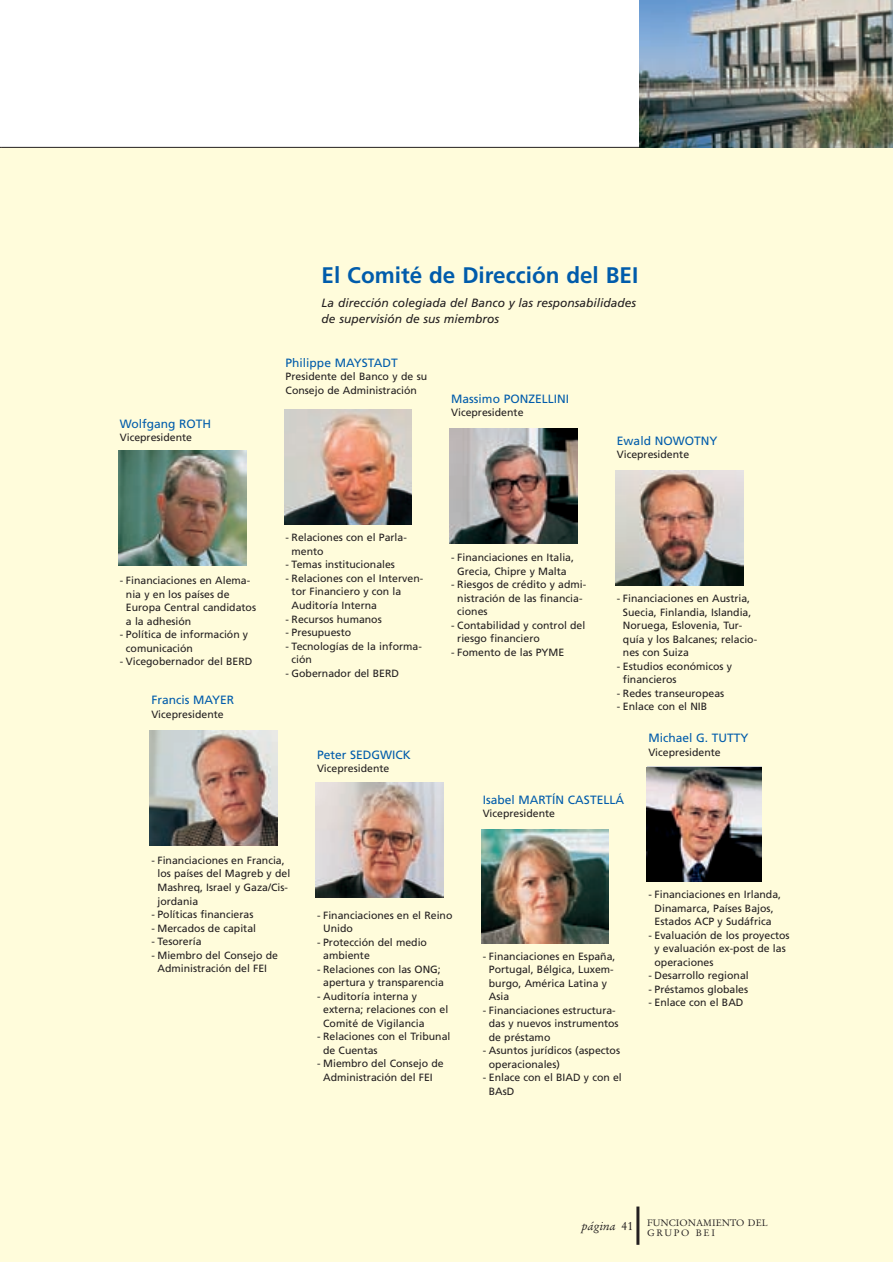
<style>
.page{position:relative;width:893px;height:1262px;background:#fff}
.page>*{position:absolute;margin:0;border:0;box-sizing:border-box;transform-origin:0 0}
.t1{font:700 22.5px "Frutiger";color:#005cab}
.t2{font:12px "Frutiger";color:#005cab}
.t3{font:italic 12px/16.5px "Frutiger";color:#231f20}
.t4{font:10.5px/13.5px "Frutiger";color:#231f20}
.t5{font:9.3px/10.5px "Stempel Garamond CE";color:#231f20}
.s1{font-style:italic;font-size:12px}
.s2{font-size:12px}
</style>
<div class="page">
<div style="left:0;top:147px;width:24px;height:1114px;background:#fffcdb"></div>
<div style="left:1px;top:147px;width:891px;height:1114px;background:#fffcdb"></div>
<hr style="left:636px;top:1206px;width:3px;height:38px;background:#231f20">
<img style="left:284px;top:409px;width:128px;height:115px">
<img style="left:450px;top:428px;width:127px;height:115px">
<img style="left:615px;top:470px;width:128px;height:115px">
<img style="left:118px;top:450px;width:128px;height:115px">
<img style="left:150px;top:730px;width:127px;height:115px">
<img style="left:315px;top:782px;width:128px;height:115px">
<img style="left:481px;top:829px;width:128px;height:114px">
<img style="left:647px;top:767px;width:114px;height:114px">
<hr style="left:1px;top:147px;width:891px;height:1px;background:#231f20">
<img style="left:639px;top:0;width:253px;height:147px">
<p class="t2" style="left:120px;top:418px;width:93px">Wolfgang ROTH</p>
<p class="t4" style="left:120px;top:431px;width:74px">Vicepresidente</p>
<p class="t4" style="left:126px;top:575px;width:132px;text-indent:-6px">- Financiaciones en Alema&shy;nia y en los países de<br>Europa Central candidatos a la adhesión</p>
<p class="t4" style="left:126px;top:629px;width:124px;text-indent:-6px">- Política de información y comunicación</p>
<p class="t4" style="left:120px;top:656px;width:134px">- Vicegobernador del BERD</p>
<p class="t2" style="left:151px;top:695px;width:84px">Francis MAYER</p>
<p class="t4" style="left:151px;top:708px;width:74px">Vicepresidente</p>
<h1 class="t1" style="left:321px;top:266px;width:318px">El Comité de Dirección del BEI</h1>
<p class="t3" style="left:321px;top:295px;width:316px">La dirección colegiada del Banco y las responsabilidades de supervisión de sus miembros</p>
<p class="t2" style="left:285px;top:357px;width:114px">Philippe MAYSTADT</p>
<p class="t4" style="left:285px;top:370px;width:143px">Presidente del Banco y de su<br>Consejo de Administración</p>
<p class="t2" style="left:451px;top:393px;width:119px">Massimo PONZELLINI</p>
<p class="t4" style="left:451px;top:406px;width:74px">Vicepresidente</p>
<p class="t2" style="left:617px;top:435px;width:102px">Ewald NOWOTNY</p>
<p class="t4" style="left:617px;top:448px;width:74px">Vicepresidente</p>
<p class="t4" style="left:291px;top:532px;width:117px;text-indent:-6px">- Relaciones con el Parla&shy;mento</p>
<p class="t4" style="left:285px;top:559px;width:111px">- Temas institucionales</p>
<p class="t4" style="left:291px;top:572px;width:133px;text-indent:-6px">- Relaciones con el Interven&shy;tor Financiero y con la<br>Auditoría Interna</p>
<p class="t4" style="left:285px;top:613px;width:98px">- Recursos humanos</p>
<p class="t4" style="left:285px;top:626px;width:67px">- Presupuesto</p>
<p class="t4" style="left:291px;top:640px;width:132px;text-indent:-6px">- Tecnologías de la informa&shy;ción</p>
<p class="t4" style="left:285px;top:667px;width:115px">- Gobernador del BERD</p>
<p class="t2" style="left:317px;top:749px;width:95px">Peter SEDGWICK</p>
<p class="t4" style="left:317px;top:762px;width:74px">Vicepresidente</p>
<p class="t4" style="left:451px;top:551px;width:124px;text-align:center">- Financiaciones en Italia,<br>Grecia, Chipre y Malta</p>
<p class="t4" style="left:457px;top:578px;width:130px;text-indent:-6px">- Riesgos de crédito y admi&shy;nistración de las financia&shy;ciones</p>
<p class="t4" style="left:457px;top:619px;width:130px;text-indent:-6px">- Contabilidad y control del riesgo financiero</p>
<p class="t4" style="left:451px;top:646px;width:115px">- Fomento de las PYME</p>
<p class="t4" style="left:623px;top:592px;width:136px;text-indent:-6px">- Financiaciones en Austria,<br>Suecia, Finlandia, Islandia,<br>Noruega, Eslovenia, Tur&shy;quía y los Balcanes; relacio&shy;nes con Suiza</p>
<p class="t4" style="left:623px;top:660px;width:111px;text-indent:-6px">- Estudios económicos y financieros</p>
<p class="t4" style="left:617px;top:687px;width:109px">- Redes transeuropeas</p>
<p class="t4" style="left:617px;top:700px;width:92px">- Enlace con el NIB</p>
<p class="t2" style="left:648px;top:733px;width:102px">Michael G. TUTTY</p>
<p class="t4" style="left:648px;top:746px;width:74px">Vicepresidente</p>
<p class="t2" style="left:483px;top:794px;width:143px">Isabel MARTÍN CASTELLÁ</p>
<p class="t4" style="left:483px;top:807px;width:74px">Vicepresidente</p>
<p class="t4" style="left:157px;top:854px;width:134px;text-indent:-6px">- Financiaciones en Francia, los países del Magreb y del<br>Mashreq, Israel y Gaza/Cis&shy;jordania</p>
<p class="t4" style="left:151px;top:908px;width:103px">- Políticas financieras</p>
<p class="t4" style="left:151px;top:922px;width:106px">- Mercados de capital</p>
<p class="t4" style="left:151px;top:935px;width:52px">- Tesorería</p>
<p class="t4" style="left:151px;top:949px;width:128px;text-align:center">- Miembro del Consejo de<br>Administración del FEI</p>
<p class="t4" style="left:323px;top:909px;width:131px;text-indent:-6px">- Financiaciones en el Reino<br>Unido</p>
<p class="t4" style="left:323px;top:936px;width:105px;text-indent:-6px">- Protección del medio ambiente</p>
<p class="t4" style="left:317px;top:963px;width:128px;text-align:center">- Relaciones con las ONG; apertura y transparencia</p>
<p class="t4" style="left:323px;top:990px;width:127px;text-indent:-6px">- Auditoría interna y externa; relaciones con el<br>Comité de Vigilancia</p>
<p class="t4" style="left:323px;top:1030px;width:129px;text-indent:-6px">- Relaciones con el Tribunal de Cuentas</p>
<p class="t4" style="left:317px;top:1057px;width:128px;text-align:center">- Miembro del Consejo de<br>Administración del FEI</p>
<p class="t4" style="left:489px;top:950px;width:128px;text-indent:-6px">- Financiaciones en España,<br>Portugal, Bélgica, Luxem&shy;burgo, América Latina y<br>Asia</p>
<p class="t4" style="left:489px;top:1004px;width:131px;text-indent:-6px">- Financiaciones estructura&shy;das y nuevos instrumentos de préstamo</p>
<p class="t4" style="left:489px;top:1044px;width:133px;text-indent:-6px">- Asuntos jurídicos (aspectos operacionales)</p>
<p class="t4" style="left:489px;top:1071px;width:134px;text-indent:-6px">- Enlace con el BIAD y con el<br>BAsD</p>
<p class="t4" style="left:648px;top:888px;width:134px;text-align:center">- Financiaciones en Irlanda,<br>Dinamarca, Países Bajos,<br>Estados ACP y Sudáfrica</p>
<p class="t4" style="left:654px;top:929px;width:137px;text-indent:-6px">- Evaluación de los proyectos y evaluación ex-post de las operaciones</p>
<p class="t4" style="left:648px;top:969px;width:102px">- Desarrollo regional</p>
<p class="t4" style="left:648px;top:983px;width:101px">- Préstamos globales</p>
<p class="t4" style="left:648px;top:996px;width:96px">- Enlace con el BAD</p>
<p class="t5" style="left:647px;top:1218px;width:122px;text-indent:-65px"><span class="s1">página</span> <span class="s2">41</span> FUNCIONAMIENTO DEL<br>GRUPO BEI</p>
</div>
